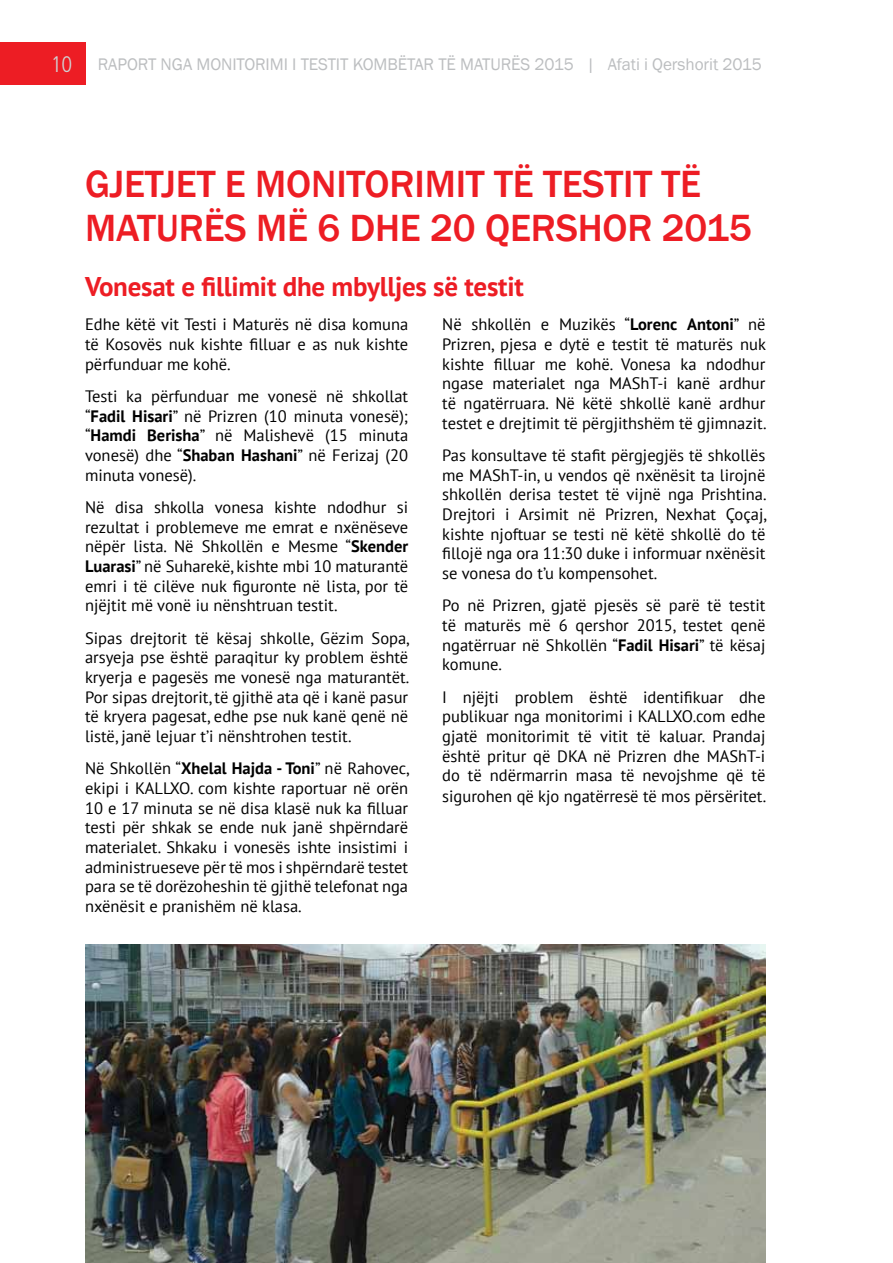
<style>
.page{position:relative;width:893px;height:1263px;background:#fff}
.page>*{position:absolute;margin:0;border:0;box-sizing:border-box;transform-origin:0 0}
.t1{font:500 39px/43.5px "Franklin Gothic";letter-spacing:-.005em;color:#ed1d24}
.t2{font:700 27px "PT Sans";letter-spacing:-.01em;color:#ed1d24}
.t3{font:17.25px "Franklin Gothic";letter-spacing:-.005em;color:#bcbec0}
.t4{font:16.5px/19.6px "PT Sans";color:#000;text-align:justify}
.s1{font-family:"Frutiger";font-weight:300;font-stretch:condensed;font-size:22.5px;color:#d1d3d4}
.s2{font-weight:700}
</style>
<div class="page">
<div style="left:0;top:43px;width:85px;height:42px;background:#ed1d24"></div>
<img style="left:85px;top:944px;width:680px;height:319px">
<p class="t3" style="left:51px;top:53px;width:713px"><span class="s1">10</span> RAPORT NGA MONITOR IMI I TESTIT KOMBËTAR TË MATUR ËS 2015 | AFATI I QERSHORIT 2015</p>
<h1 class="t1" style="left:85px;top:163px;width:668px">GJ ETJET E MONITOR IMIT TË TESTIT TË<br>MATURËS MË 6 DHE 20 QERSHOR 2015</h1>
<h2 class="t2" style="left:85px;top:268px;width:440px">Vonesat e fillimit dhe mbylljes së testit</h2>
<p class="t4" style="left:85px;top:314px;width:325px">Edhe këtë vit Testi i Maturës në disa komuna të Kosovës nuk kishte filluar e as nuk kishte përfunduar me kohë.</p>
<p class="t4" style="left:85px;top:386px;width:325px">Testi ka përfunduar me vonesë në shkollat “<span class="s2">Fadil Hisari</span>” në Prizren (10 minuta vonesë); “<span class="s2">Hamdi Berisha</span>” në Malishevë (15 minuta vonesë) dhe “<span class="s2">Shaban Hashani</span>” në Ferizaj (20 minuta vonesë).</p>
<p class="t4" style="left:85px;top:497px;width:325px">Në disa shkolla vonesa kishte ndodhur si rezultat i problemeve me emrat e nxënëseve nëpër lista. Në Shkollën e Mesme “<span class="s2">Skender Luarasi</span>” në Suharekë, kishte mbi 10 maturantë emri i të cilëve nuk figuronte në lista, por të njëjtit më vonë iu nënshtruan testit.</p>
<p class="t4" style="left:85px;top:628px;width:326px">Sipas drejtorit të kësaj shkolle, Gëzim Sopa, arsyeja pse është paraqitur ky problem është kryerja e pagesës me vonesë nga maturantët.<br>Por sipas drejtorit, të gjithë ata që i kanë pasur të kryera pagesat, edhe pse nuk kanë qenë në listë, janë lejuar t’i nënshtrohen testit.</p>
<p class="t4" style="left:85px;top:758px;width:326px">Në Shkollën “<span class="s2">Xhelal Hajda - Toni</span>” në Rahovec, ekipi i KALLXO. com kishte raportuar në orën 10 e 17 minuta se në disa klasë nuk ka filluar testi për shkak se ende nuk janë shpërndarë materialet. Shkaku i vonesës ishte insistimi i administrueseve për të mos i shpërndarë testet para se të dorëzoheshin të gjithë telefonat nga nxënësit e pranishëm në klasa.</p>
<p class="t4" style="left:442px;top:314px;width:326px">Në shkollën e Muzikës “<span class="s2">Lorenc Antoni</span>” në Prizren, pjesa e dytë e testit të maturës nuk kishte filluar me kohë. Vonesa ka ndodhur ngase materialet nga MAShT-i kanë ardhur të ngatërruara. Në këtë shkollë kanë ardhur testet e drejtimit të përgjithshëm të gjimnazit.</p>
<p class="t4" style="left:442px;top:445px;width:326px">Pas konsultave të stafit përgjegjës të shkollës me MAShT-in, u vendos që nxënësit ta lirojnë shkollën derisa testet të vijnë nga Prishtina.<br>Drejtori i Arsimit në Prizren, Nexhat Çoçaj, kishte njoftuar se testi në këtë shkollë do të fillojë nga ora 11:30 duke i informuar nxënësit se vonesa do t’u kompensohet.</p>
<p class="t4" style="left:442px;top:595px;width:325px">Po në Prizren, gjatë pjesës së parë të testit të maturës më 6 qershor 2015, testet qenë ngatërruar në Shkollën “<span class="s2">Fadil Hisari</span>” të kësaj komune.</p>
<p class="t4" style="left:442px;top:687px;width:326px">I njëjti problem është identifikuar dhe publikuar nga monitorimi i KALLXO.com edhe gjatë monitorimit të vitit të kaluar. Prandaj është pritur që DKA në Prizren dhe MAShT-i do të ndërmarrin masa të nevojshme që të sigurohen që kjo ngatërresë të mos përsëritet.</p>
</div>
